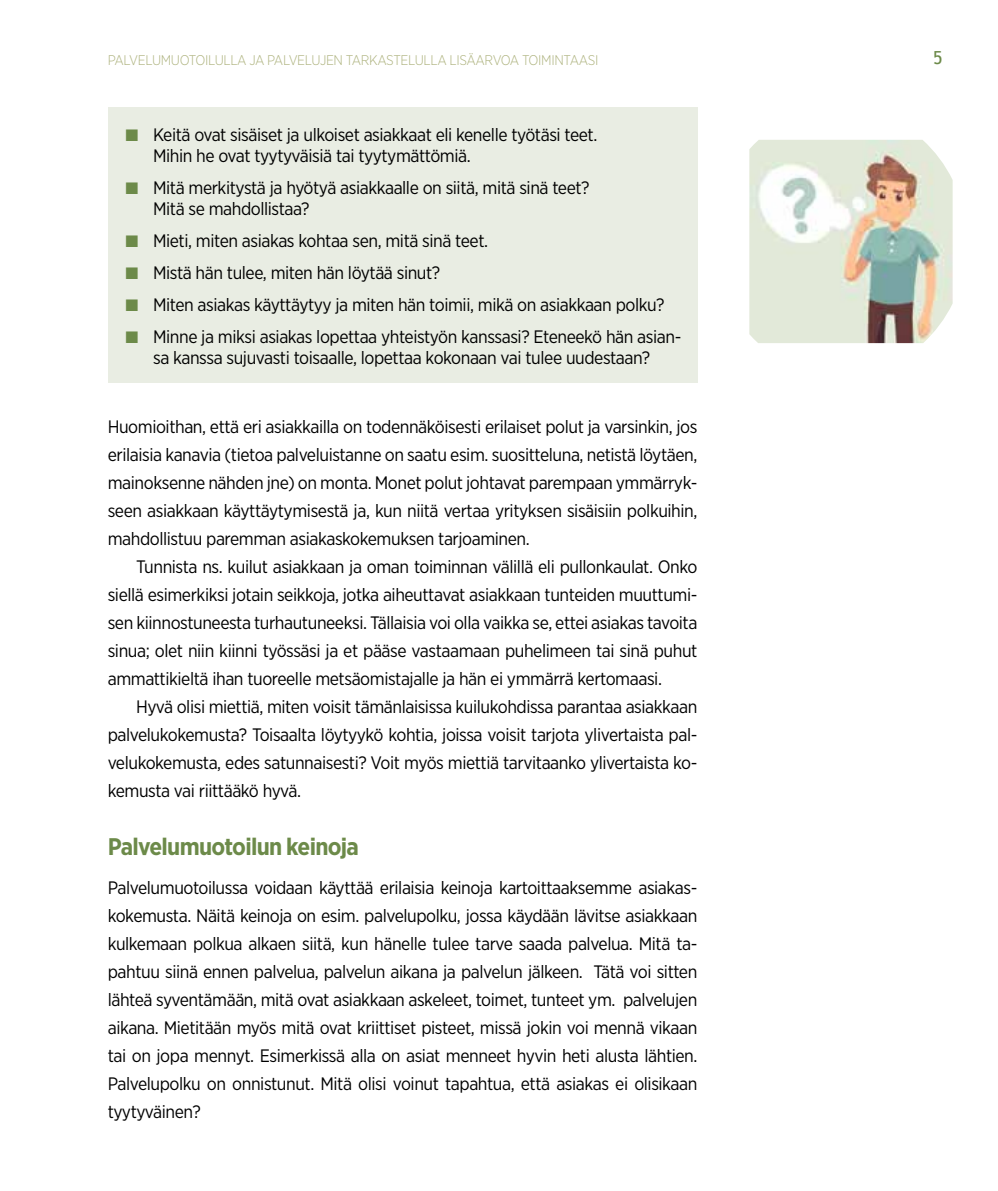
<style>
.page{position:relative;width:998px;height:1191px;background:#fff}
.page>*{position:absolute;margin:0;border:0;box-sizing:border-box;transform-origin:0 0}
.t1{font:700 24px "Gotham Narrow";letter-spacing:-.03em;color:#6c8a49}
.t2{font:18px/28px "Gotham Narrow";letter-spacing:-.025em;color:#000;text-align:justify}
.t3{font:18px "Trebuchet MS";color:#6c8a49}
.t4{font:300 14px "Gotham Narrow";letter-spacing:-.025em;color:#adb27d}
</style>
<div class="page">
<div style="left:108px;top:108px;width:589px;height:275px;background:#e9ede3"></div>
<img style="left:749px;top:140px;width:203px;height:203px">
<p class="t4" style="left:108px;top:52px;width:492px">PALVELUMUOTOILULLA JA PALVELUJEN TARKASTELULLA LISÄARVOA TOIMINTAASI</p>
<p class="t3" style="left:933px;top:47px;width:11px">5</p>
<p class="t2" style="left:153px;top:124px;width:446px;line-height:20.6px">Keitä ovat sisäiset ja ulkoiset asiakkaat eli kenelle työtäsi teet.<br>Mihin he ovat tyytyväisiä tai tyytymättömiä.</p>
<p class="t2" style="left:153px;top:177px;width:438px;line-height:20.8px">Mitä merkitystä ja hyötyä asiakkaalle on siitä, mitä sinä teet?<br>Mitä se mahdollistaa?</p>
<p class="t2" style="left:153px;top:226px;width:336px">Mieti, miten asiakas kohtaa sen, mitä sinä teet.</p>
<p class="t2" style="left:153px;top:258px;width:289px">Mistä hän tulee, miten hän löytää sinut?</p>
<p class="t2" style="left:153px;top:290px;width:513px">Miten asiakas käyttäytyy ja miten hän toimii, mikä on asiakkaan polku?</p>
<p class="t2" style="left:153px;top:326px;width:530px;line-height:20.8px">Minne ja miksi asiakas lopettaa yhteistyön kanssasi? Eteneekö hän asian&shy;sa kanssa sujuvasti toisaalle, lopettaa kokonaan vai tulee uudestaan?</p>
<p class="t2" style="left:108px;top:412px;width:591px">Huomioithan, että eri asiakkailla on todennäköisesti erilaiset polut ja varsinkin, jos erilaisia kanavia (tietoa palveluistanne on saatu esim. suositteluna, netistä löytäen, mainoksenne nähden jne) on monta. Monet polut johtavat parempaan ymmärryk&shy;seen asiakkaan käyttäytymisestä ja, kun niitä vertaa yrityksen sisäisiin polkuihin, mahdollistuu paremman asiakaskokemuksen tarjoaminen.</p>
<p class="t2" style="left:108px;top:552px;width:591px;text-indent:28px">Tunnista ns. kuilut asiakkaan ja oman toiminnan välillä eli pullonkaulat. Onko siellä esimerkiksi jotain seikkoja, jotka aiheuttavat asiakkaan tunteiden muuttumi&shy;sen kiinnostuneesta turhautuneeksi. Tällaisia voi olla vaikka se, ettei asiakas tavoita sinua; olet niin kiinni työssäsi ja et pääse vastaamaan puhelimeen tai sinä puhut ammattikieltä ihan tuoreelle metsäomistajalle ja hän ei ymmärrä kertomaasi.</p>
<p class="t2" style="left:108px;top:692px;width:591px;text-indent:28px">Hyvä olisi miettiä, miten voisit tämänlaisissa kuilukohdissa parantaa asiakkaan palvelukokemusta? Toisaalta löytyykö kohtia, joissa voisit tarjota ylivertaista pal&shy;velukokemusta, edes satunnaisesti? Voit myös miettiä tarvitaanko ylivertaista ko&shy;kemusta vai riittääkö hyvä.</p>
<h4 class="t1" style="left:108px;top:831px;width:253px">Palvelumuotoilun keinoja</h4>
<p class="t2" style="left:108px;top:873px;width:591px">Palvelumuotoilussa voidaan käyttää erilaisia keinoja kartoittaaksemme asiakas&shy;kokemusta. Näitä keinoja on esim. palvelupolku, jossa käydään lävitse asiakkaan kulkemaan polkua alkaen siitä, kun hänelle tulee tarve saada palvelua. Mitä ta&shy;pahtuu siinä ennen palvelua, palvelun aikana ja palvelun jälkeen. Tätä voi sitten lähteä syventämään, mitä ovat asiakkaan askeleet, toimet, tunteet ym. palvelujen aikana. Mietitään myös mitä ovat kriittiset pisteet, missä jokin voi mennä vikaan tai on jopa mennyt. Esimerkissä alla on asiat menneet hyvin heti alusta lähtien.<br>Palvelupolku on onnistunut. Mitä olisi voinut tapahtua, että asiakas ei olisikaan tyytyväinen?</p>
</div>
